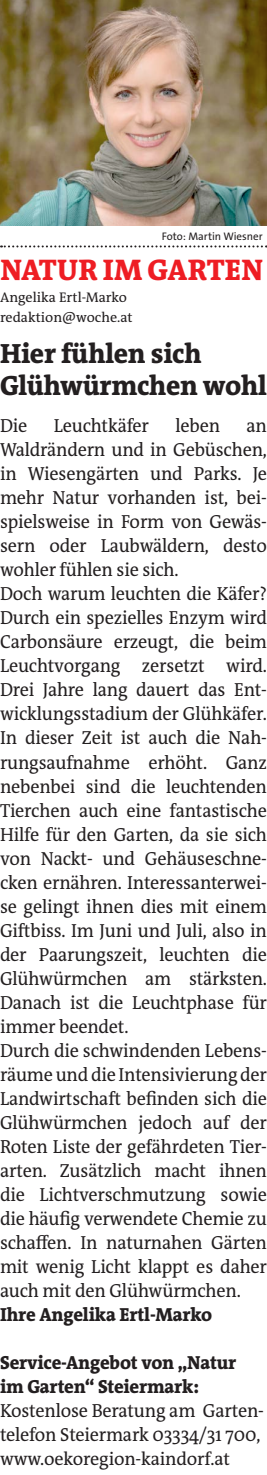
<style>
.page{position:relative;width:267px;height:1475px;background:#fff}
.page>*{position:absolute;margin:0;border:0;box-sizing:border-box;transform-origin:0 0}
.t1{font:800 30px "The RM Antiqua";letter-spacing:.005em;color:#ee1d23}
.t2{font:800 28px/32px "The RM Antiqua";letter-spacing:-.01em;color:#231f20;scale:.95 1}
.t3{font:19px/24px "The RM Antiqua";letter-spacing:-.01em;color:#231f20;scale:.95 1}
.t4{font:800 19px/24px "The RM Antiqua";letter-spacing:-.01em;color:#231f20;scale:.95 1}
.t5{font:18.4px "The RM Antiqua";letter-spacing:-.01em;color:#231f20}
.t6{font:14px/20px "The RM Antiqua";color:#231f20}
.t7{font:11px "The Sans Os F";color:#231f20}
</style>
<div class="page">
<svg style="left:1px;top:245px;width:265px;height:2px"></svg>
<img style="left:0;top:0;width:266px;height:225px">
<p class="t7" style="left:161px;top:229px;width:102px">Foto: Martin Wiesner</p>
<h1 class="t1" style="left:1px;top:250px;width:263px">NATUR IM GARTEN</h1>
<p class="t6" style="left:0;top:287px;width:134px">Angelika Ertl-Marko redaktion@woche.at</p>
<h2 class="t2" style="left:0;top:338px;width:282px">Hier fühlen sich<br>Glühwürmchen wohl</h2>
<p class="t3" style="left:0;top:414px;width:30px">Die</p>
<p class="t3" style="left:54px;top:414px;width:101px">Leuchtkäfer</p>
<p class="t3" style="left:175px;top:414px;width:48px">leben</p>
<p class="t3" style="left:0;top:414px;width:282px;text-indent:246px">an<br>Waldrändern und in Gebüschen, in Wiesengärten und Parks. Je mehr Natur vorhanden ist, bei&shy;spielsweise in Form von Gewäs&shy;sern oder Laubwäldern, desto wohler fühlen sie sich.<br>Doch warum leuchten die Käfer?<br>Durch ein spezielles Enzym wird<br>Carbonsäure erzeugt, die beim<br>Leuchtvorgang zersetzt wird.<br>Drei Jahre lang dauert das Ent&shy;wicklungsstadium der Glühkäfer.<br>In dieser Zeit ist auch die Nah&shy;rungsaufnahme erhöht. Ganz nebenbei sind die leuchtenden<br>Tierchen auch eine fantastische<br>Hilfe für den Garten, da sie sich von Nackt- und Gehäuseschne&shy;cken ernähren. Interessanterwei&shy;se gelingt ihnen dies mit einem<br>Giftbiss. Im Juni und Juli, also in der Paarungszeit, leuchten die<br>Glühwürmchen am stärksten.<br>Danach ist die Leuchtphase für immer beendet.<br>Durch die schwindenden Lebens&shy;räume und die Intensivierung der<br>Landwirtschaft befinden sich die<br>Glühwürmchen jedoch auf der<br>Roten Liste der gefährdeten Tier&shy;arten. Zusätzlich macht ihnen die Lichtverschmutzung sowie die häufig verwendete Chemie zu schaffen. In naturnahen Gärten mit wenig Licht klappt es daher auch mit den Glühwürmchen.</p>
<p class="t4" style="left:0;top:1302px;width:224px">Ihre Angelika Ertl-Marko</p>
<p class="t4" style="left:0;top:1350px;width:250px">Service-Angebot von „Natur im Garten“ Steiermark:</p>
<p class="t3" style="left:0;top:1398px;width:279px">Kostenlose Beratung am Garten&shy;telefon Steiermark 03334/31 700,</p>
<p class="t5" style="left:0;top:1446px;width:231px">www.oekoregion-kaindorf.at</p>
</div>
